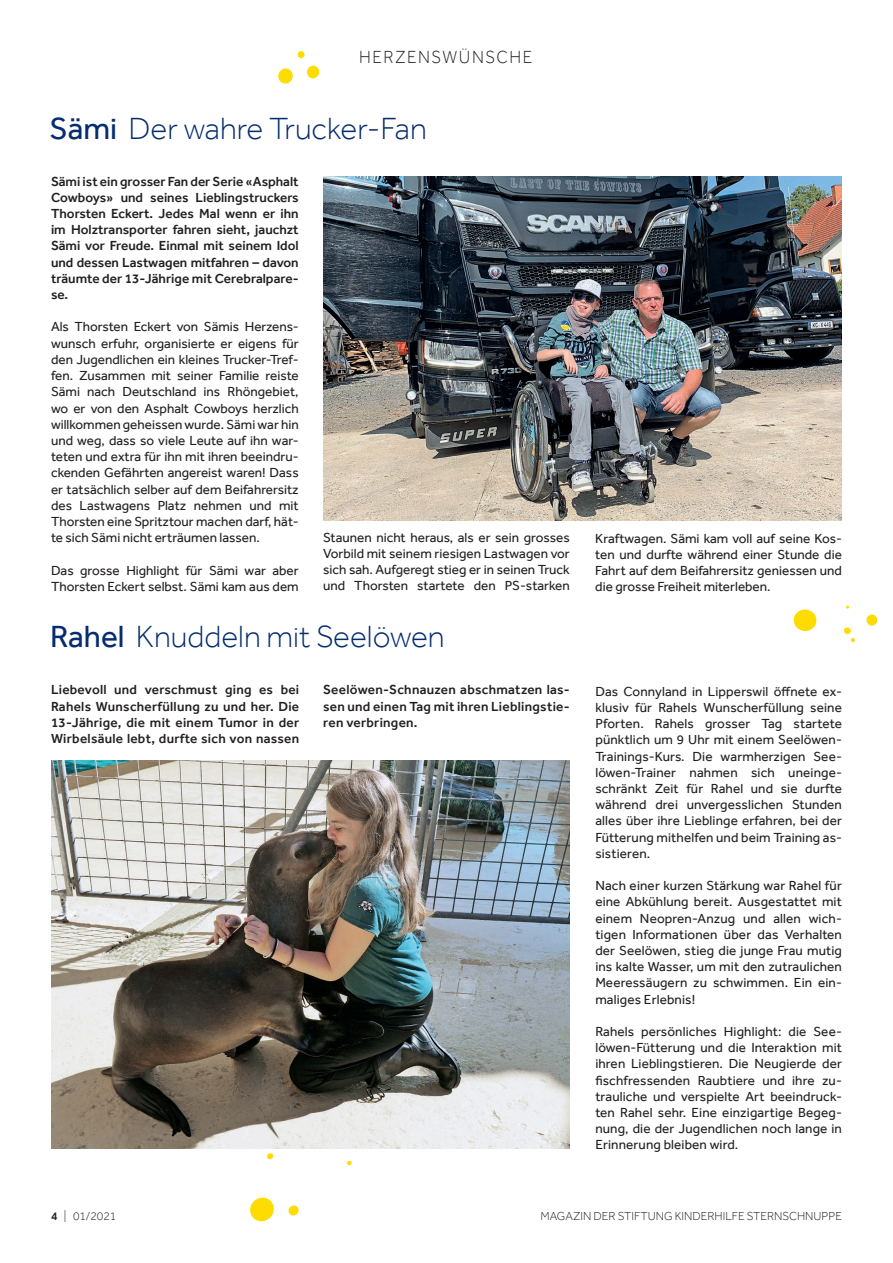
<style>
.page{position:relative;width:893px;height:1263px;background:#fff}
.page>*{position:absolute;margin:0;border:0;box-sizing:border-box;transform-origin:0 0}
.t1{font:300 31.5px "Effra";color:#052d6f}
.t2{font:300 18px "Effra";letter-spacing:.085em;color:#231f20;scale:.95 1}
.t3{font:13.5px/16.2px "Effra";color:#231f20;text-align:justify}
.t4{font:500 13.5px/16.2px "Effra";letter-spacing:.02em;color:#231f20;text-align:justify}
.t5{font:300 11.85px "Effra";color:#231f20}
.s1{font-weight:400}
.s2{font-weight:500}
</style>
<div class="page">
<img style="left:323px;top:177px;width:519px;height:344px">
<svg style="left:250px;top:1197px;width:24px;height:25px"></svg>
<svg style="left:288px;top:1205px;width:11px;height:11px"></svg>
<svg style="left:267px;top:1153px;width:7px;height:6px"></svg>
<svg style="left:347px;top:1160px;width:5px;height:5px"></svg>
<img style="left:51px;top:760px;width:519px;height:389px">
<div style="left:793px;top:609px;width:24px;height:22px;background:#ffdc01;border-radius:50%"></div>
<div style="left:844px;top:627px;width:7px;height:7px;background:#ffdc01;border-radius:50%"></div>
<div style="left:866px;top:614px;width:11px;height:12px;background:#ffdc01;border-radius:50%"></div>
<svg style="left:851px;top:638px;width:4px;height:4px"></svg>
<svg style="left:846px;top:605px;width:3px;height:4px"></svg>
<svg style="left:278px;top:68px;width:15px;height:16px"></svg>
<svg style="left:307px;top:65px;width:13px;height:14px"></svg>
<svg style="left:297px;top:51px;width:8px;height:8px"></svg>
<h2 class="t2" style="left:359px;top:46px;width:184px">HERZENSWÜNSCHE</h2>
<h1 class="t1" style="left:49px;top:110px;width:379px"><span class="s1">Sämi</span> Der wahre Trucker-Fan</h1>
<p class="t4" style="left:51px;top:173px;width:249px">Sämi ist ein grosser Fan der Serie «Asphalt Cowboys» und seines Lieblingstruckers Thorsten Eckert. Jedes Mal wenn er ihn im Holztransporter fahren sieht, jauchzt Sämi vor Freude. Einmal mit seinem Idol und dessen Lastwagen mitfahren – davon träumte der 13-Jährige mit Cerebralpare&shy;se.</p>
<p class="t3" style="left:51px;top:319px;width:249px">Als Thorsten Eckert von Sämis Herzens&shy;wunsch erfuhr, organisierte er eigens für den Jugendlichen ein kleines Trucker-Tref&shy;fen. Zusammen mit seiner Familie reiste Sämi nach Deutschland ins Rhöngebiet, wo er von den Asphalt Cowboys herzlich willkommen geheissen wurde. Sämi war hin und weg, dass so viele Leute auf ihn war&shy;teten und extra für ihn mit ihren beeindru&shy;ckenden Gefährten angereist waren! Dass er tatsächlich selber auf dem Beifahrersitz des Lastwagens Platz nehmen und mit Thorsten eine Spritztour machen darf, hät&shy;te sich Sämi nicht erträumen lassen.</p>
<p class="t3" style="left:51px;top:562px;width:249px">Das grosse Highlight für Sämi war aber<br>Thorsten Eckert selbst. Sämi kam aus dem</p>
<p class="t3" style="left:323px;top:529px;width:248px">Staunen nicht heraus, als er sein grosses Vorbild mit seinem riesigen Lastwagen vor sich sah. Aufgeregt stieg er in seinen Truck und Thorsten startete den PS-starken</p>
<h1 class="t1" style="left:50px;top:618px;width:396px"><span class="s1">Rahel</span> Knuddeln mit Seelöwen</h1>
<p class="t4" style="left:323px;top:682px;width:248px">Seelöwen-Schnauzen abschmatzen las&shy;sen und einen Tag mit ihren Lieblingstie&shy;ren verbringen.</p>
<p class="t3" style="left:595px;top:530px;width:248px">Kraftwagen. Sämi kam voll auf seine Kos&shy;ten und durfte während einer Stunde die Fahrt auf dem Beifahrersitz geniessen und die grosse Freiheit miterleben.</p>
<p class="t4" style="left:51px;top:682px;width:250px">Liebevoll und verschmust ging es bei Rahels Wunscherfüllung zu und her. Die 13-Jährige, die mit einem Tumor in der Wirbelsäule lebt, durfte sich von nassen</p>
<p class="t3" style="left:595px;top:683px;width:248px">Das Connyland in Lipperswil öffnete ex&shy;klusiv für Rahels Wunscherfüllung seine Pforten. Rahels grosser Tag startete pünktlich um 9 Uhr mit einem Seelöwen-Trainings-Kurs. Die warmherzigen See&shy;löwen-Trainer nahmen sich uneinge&shy;schränkt Zeit für Rahel und sie durfte während drei unvergesslichen Stunden alles über ihre Lieblinge erfahren, bei der Fütterung mithelfen und beim Training as&shy;sistieren.</p>
<p class="t3" style="left:595px;top:877px;width:248px">Nach einer kurzen Stärkung war Rahel für eine Abkühlung bereit. Ausgestattet mit einem Neopren-Anzug und allen wich&shy;tigen Informationen über das Verhalten der Seelöwen, stieg die junge Frau mutig ins kalte Wasser, um mit den zutraulichen Meeressäugern zu schwimmen. Ein ein&shy;maliges Erlebnis!</p>
<p class="t3" style="left:595px;top:1023px;width:248px">Rahels persönliches Highlight: die See&shy;löwen-Fütterung und die Interaktion mit ihren Lieblingstieren. Die Neugierde der fischfressenden Raubtiere und ihre zu&shy;trauliche und verspielte Art beeindruck&shy;ten Rahel sehr. Eine einzigartige Begeg&shy;nung, die der Jugendlichen noch lange in Erinnerung bleiben wird.</p>
<p class="t5" style="left:51px;top:1209px;width:67px"><span class="s2">4</span> | 01/2021</p>
<p class="t5" style="left:540px;top:1209px;width:303px">MAGAZIN DER STIFTUNG KINDERHILFE STERNSCHNUPPE</p>
</div>
